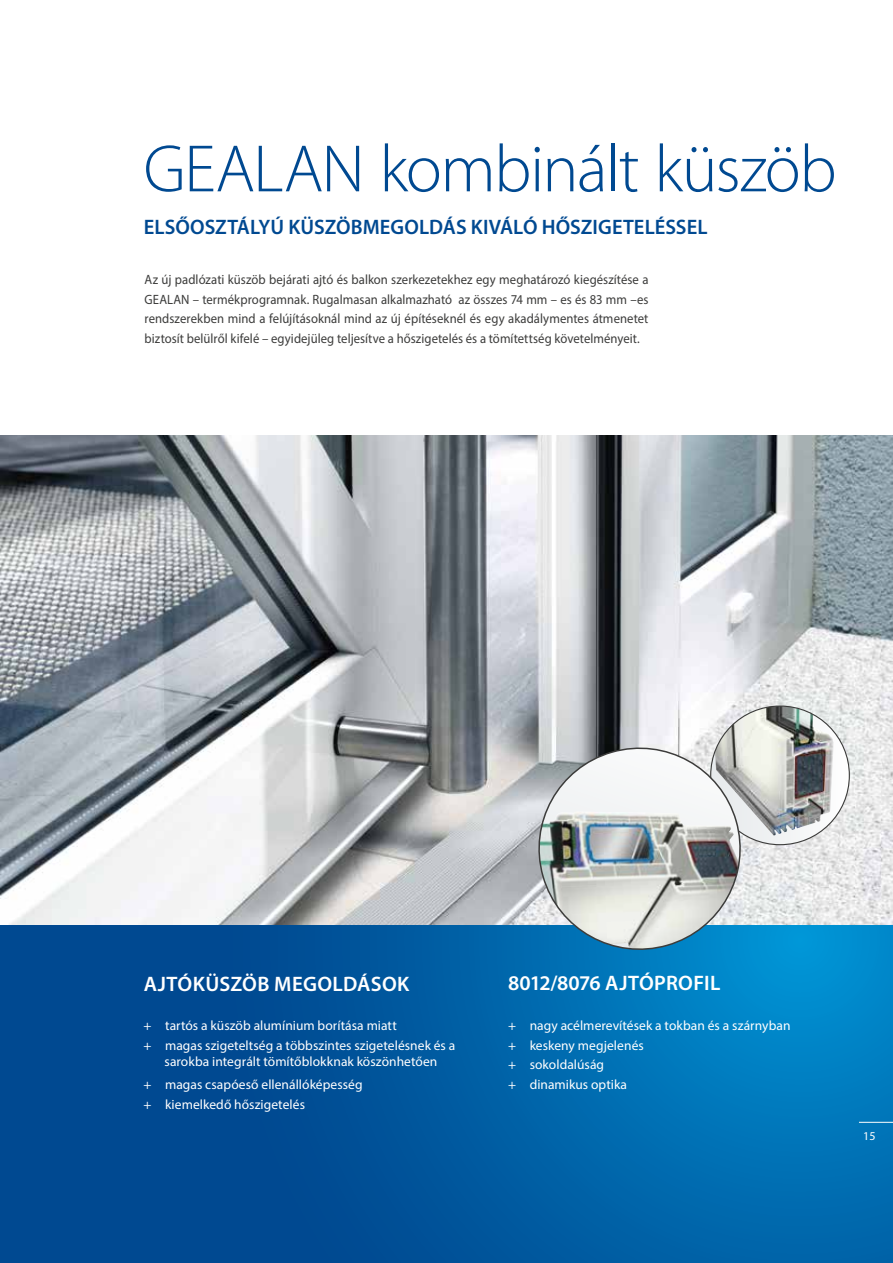
<style>
.page{position:relative;width:893px;height:1263px;background:#fff}
.page>*{position:absolute;margin:0;border:0;box-sizing:border-box;transform-origin:0 0}
.t1{font:300 67.5px "Myriad Pro";letter-spacing:-.025em;color:#004991}
.t2{font:600 21px "Myriad Pro";letter-spacing:.005em;color:#004991}
.t3{font:600 21px "Myriad Pro";letter-spacing:.01em;color:#fff}
.t4{font:13.5px/19.6px "Myriad Pro";letter-spacing:.005em;color:#3c3c3b;text-align:justify;scale:.94 1}
.t5{font:13.5px/19.6px "Myriad Pro";letter-spacing:.005em;color:#fff}
.t6{font:12px "Myriad Pro";color:#fff}
</style>
<div class="page">
<img style="left:0;top:435px;width:893px;height:491px">
<svg style="left:0;top:926px;width:893px;height:337px;background:#005da3"></svg>
<svg style="left:711px;top:706px;width:138px;height:139px"></svg>
<img style="left:715px;top:706px;width:119px;height:130px">
<svg style="left:528px;top:737px;width:223px;height:223px"></svg>
<hr style="left:859px;top:1122px;width:34px;height:1px;background:#fff">
<h1 class="t1" style="left:144px;top:128px;width:695px">GEALAN kombinált küszöb</h1>
<h2 class="t2" style="left:144px;top:213px;width:565px">ELSŐOSZTÁLYÚ KÜSZÖBMEGOLDÁS KIVÁLÓ HŐSZIGETELÉSSEL</h2>
<p class="t4" style="left:145px;top:269px;width:538px">Az új padlózati küszöb bejárati ajtó és balkon szerkezetekhez egy meghatározó kiegészítése a GEALAN – termékprogramnak. Rugalmasan alkalmazható az összes 74 mm – es és 83 mm –es rendszerekben mind a felújításoknál mind az új építéseknél és egy akadálymentes átmenetet biztosít belülről kifelé – egyidejüleg teljesítve a hőszigetelés és a tömítettség követelményeit.</p>
<h2 class="t3" style="left:144px;top:970px;width:267px">AJTÓKÜSZÖB MEGOLDÁSOK</h2>
<p class="t5" style="left:144px;top:1015px;width:313px">+ tartós a küszöb alumínium borítása miatt<br>+ magas szigeteltség a többszintes szigetelésnek és a</p>
<p class="t5" style="left:144px;top:1050px;width:295px;line-height:23.1px;text-indent:21px">sarokba integrált tömítőblokknak köszönhetően + magas csapóeső ellenállóképesség</p>
<p class="t5" style="left:144px;top:1094px;width:163px">+ kiemelkedő hőszigetelés</p>
<h2 class="t3" style="left:508px;top:970px;width:214px">8012/8076 AJTÓPROFIL</h2>
<p class="t5" style="left:508px;top:1015px;width:284px">+ nagy acélmerevítések a tokban és a szárnyban + keskeny megjelenés<br>+ sokoldalúság<br>+ dinamikus optika</p>
<p class="t6" style="left:863px;top:1128px;width:14px">15</p>
</div>
